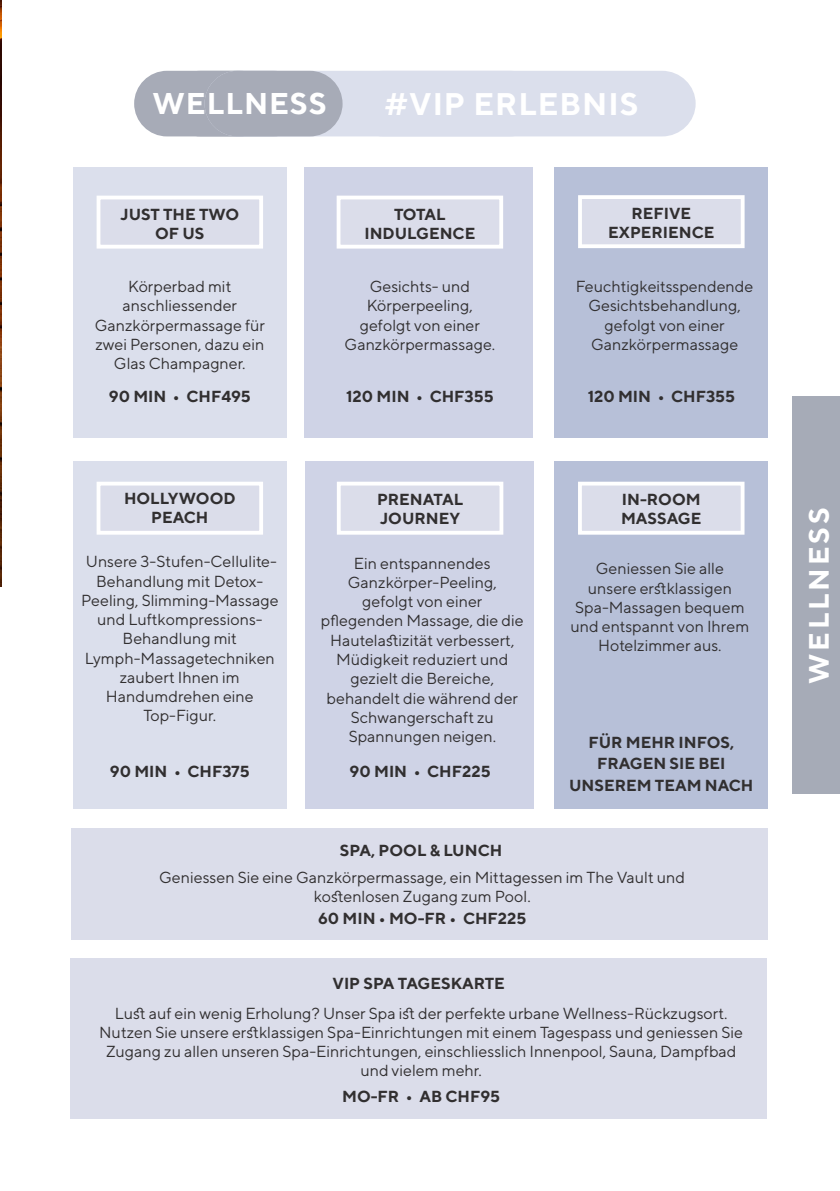
<style>
.page{position:relative;width:840px;height:1191px;background:#fff}
.page>*{position:absolute;margin:0;border:0;box-sizing:border-box;transform-origin:0 0}
.t1{font:700 31.2px "TT Norms";letter-spacing:.03em;color:#fff}
.t2{font:700 30px "TT Norms";letter-spacing:.03em;color:#fff}
.t3{font:700 28px "TT Norms";letter-spacing:.1em;color:#fff}
.t4{font:16px/19.2px "TT Norms";color:#312f30;text-align:center}
.t5{font:700 16px/19.2px "TT Norms";color:#312f30;text-align:center}
</style>
<div class="page">
<div style="left:73px;top:461px;width:213px;height:347px;background:#dbdfec"></div>
<div style="left:304px;top:461px;width:229px;height:347px;background:#cfd3e6"></div>
<div style="left:554px;top:461px;width:213px;height:347px;background:#b7c0d8"></div>
<div style="left:554px;top:167px;width:213px;height:271px;background:#b7c0d8"></div>
<div style="left:577px;top:195px;width:167px;height:53px;background:#dbddea;border:4px solid #fff"></div>
<div style="left:577px;top:482px;width:167px;height:52px;background:#dbddea;border:4px solid #fff"></div>
<div style="left:336px;top:482px;width:167px;height:52px;background:#dbddea;border:4px solid #fff"></div>
<div style="left:96px;top:482px;width:167px;height:52px;background:#dbddea;border:4px solid #fff"></div>
<div style="left:304px;top:167px;width:229px;height:271px;background:#cfd3e6"></div>
<div style="left:336px;top:196px;width:167px;height:52px;background:#dbddea;border:4px solid #fff"></div>
<div style="left:73px;top:167px;width:213px;height:271px;background:#dbdfec"></div>
<div style="left:515px;top:71px;width:180px;height:65px;background:#dbdfec"></div>
<div style="left:134px;top:71px;width:138px;height:65px;background:#a7abb7;border-radius:33px"></div>
<div style="left:204px;top:71px;width:338px;height:65px;background:#dbdfec;border-radius:33px"></div>
<div style="left:204px;top:71px;width:138px;height:65px;background:#a7abb7;border-radius:33px"></div>
<div style="left:72px;top:828px;width:695px;height:112px;background:#dbddea"></div>
<div style="left:96px;top:196px;width:167px;height:52px;background:#dbddea;border:4px solid #fff"></div>
<img style="left:0;top:0;width:1px;height:586px">
<div style="left:792px;top:397px;width:47px;height:397px;background:#a6abb7"></div>
<div style="left:71px;top:958px;width:695px;height:161px;background:#dbddea"></div>
<p class="t2" style="left:152px;top:84px;width:176px">WELLNESS</p>
<p class="t1" style="left:384px;top:84px;width:255px">#VIP ERLEBNIS</p>
<p class="t5" style="left:120px;top:204px;width:120px">JUST THE TWO<br>OF US</p>
<p class="t5" style="left:394px;top:204px;width:53px">TOTAL</p>
<p class="t5" style="left:364px;top:223px;width:112px">INDULGENCE</p>
<p class="t4" style="left:95px;top:276px;width:172px">Körperbad mit anschliessender<br>Ganzkörpermassage für zwei Personen, dazu ein<br>Glas Champagner.</p>
<p class="t4" style="left:344px;top:276px;width:152px">Gesichts- und<br>Körperpeeling, gefolgt von einer<br>Ganzkörpermassage.</p>
<p class="t5" style="left:109px;top:386px;width:143px">90 MIN • CHF495</p>
<p class="t5" style="left:346px;top:386px;width:149px">120 MIN • CHF355</p>
<p class="t5" style="left:124px;top:488px;width:113px">HOLLYWOOD</p>
<p class="t5" style="left:151px;top:507px;width:59px">PEACH</p>
<p class="t5" style="left:377px;top:489px;width:88px">PRENATAL</p>
<p class="t5" style="left:380px;top:509px;width:82px">JOURNEY</p>
<p class="t4" style="left:81px;top:551px;width:199px">Unsere 3-Stufen-Cellulite-<br>Behandlung mit Detox-<br>Peeling, Slimming-Massage und Luftkompressions-<br>Behandlung mit</p>
<p class="t4" style="left:85px;top:648px;width:191px">Lymph-Massagetechniken zaubert Ihnen im<br>Handumdrehen eine</p>
<p class="t4" style="left:143px;top:706px;width:74px">Top-Figur.</p>
<p class="t4" style="left:321px;top:553px;width:204px">Ein entspannendes<br>Ganzkörper-Peeling, gefolgt von einer pflegenden Massage, die die<br>Hautelastizität verbessert,<br>Müdigkeit reduziert und gezielt die Bereiche,</p>
<p class="t4" style="left:326px;top:688px;width:193px">behandelt die während der</p>
<p class="t4" style="left:348px;top:707px;width:149px;text-align:left">Schwangerschaft zu<br>Spannungen neigen.</p>
<p class="t5" style="left:110px;top:761px;width:141px">90 MIN • CHF375</p>
<p class="t5" style="left:349px;top:761px;width:142px">90 MIN • CHF225</p>
<p class="t5" style="left:340px;top:840px;width:164px">SPA, POOL &amp; LUNCH</p>
<p class="t5" style="left:631px;top:203px;width:61px">REFIVE</p>
<p class="t5" style="left:608px;top:222px;width:108px">EXPERIENCE</p>
<p class="t4" style="left:575px;top:276px;width:179px">Feuchtigkeitsspendende<br>Gesichtsbehandlung, gefolgt von einer<br>Ganzkörpermassage</p>
<p class="t5" style="left:587px;top:386px;width:149px">120 MIN • CHF355</p>
<p class="t5" style="left:621px;top:489px;width:80px">IN-ROOM</p>
<p class="t5" style="left:620px;top:509px;width:82px">MASSAGE</p>
<p class="t4" style="left:570px;top:559px;width:180px">Geniessen Sie alle unsere erstklassigen<br>Spa-Massagen bequem und entspannt von Ihrem<br>Hotelzimmer aus.</p>
<p class="t5" style="left:588px;top:732px;width:147px">FÜR MEHR INFOS,</p>
<p class="t5" style="left:596px;top:754px;width:130px">FRAGEN SIE BEI</p>
<p class="t5" style="left:568px;top:775px;width:186px">UNSEREM TEAM NACH</p>
<p class="t4" style="left:159px;top:867px;width:527px">Geniessen Sie eine Ganzkörpermassage, ein Mittagessen im The Vault und kostenlosen Zugang zum Pool.</p>
<p class="t5" style="left:318px;top:908px;width:210px">60 MIN • MO-FR • CHF225</p>
<p class="t5" style="left:332px;top:973px;width:174px">VIP SPA TAGESKARTE</p>
<p class="t4" style="left:99px;top:1003px;width:645px">Lust auf ein wenig Erholung? Unser Spa ist der perfekte urbane Wellness-Rückzugsort.<br>Nutzen Sie unsere erstklassigen Spa-Einrichtungen mit einem Tagespass und geniessen Sie Zugang zu allen unseren Spa-Einrichtungen, einschliesslich Innenpool, Sauna, Dampfbad und vielem mehr.</p>
<p class="t5" style="left:342px;top:1086px;width:159px">MO-FR • AB CHF95</p>
<p class="t3" style="left:800px;top:683px;width:178px;rotate:-90deg">WELLNESS</p>
</div>
